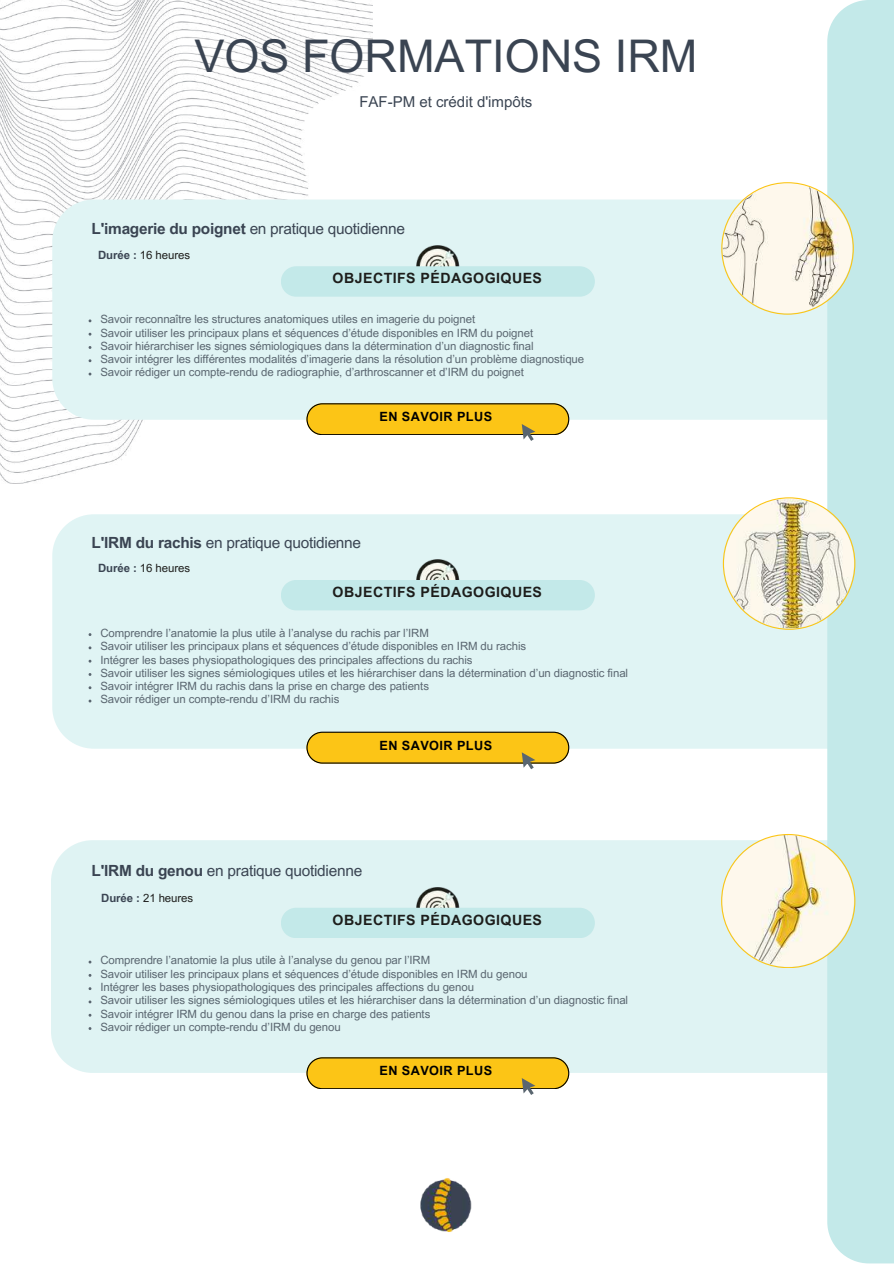
<style>
.page{position:relative;width:894px;height:1264px;background:#fff}
.page>*{position:absolute;margin:0;border:0;box-sizing:border-box;transform-origin:0 0}
.t1{font:45px "Arial MT Pro";color:#3a4452}
.t2{font:15.45px "Arial MT Pro";letter-spacing:-.015em;color:#3a4452}
.t3{font:15px "Arial MT Pro";color:#3a4452}
.t4{font:700 14.1px "Arial MT Pro";letter-spacing:.03em;color:#1d1d1b}
.t5{font:700 12.75px "Arial MT Pro";letter-spacing:.03em;color:#000}
.t6{font:11.4px/13.4px "Arial MT Pro";letter-spacing:-.005em;color:#5a6670}
.t7{font:11.4px "Arial MT Pro";letter-spacing:-.005em;color:#1d1d1b}
.s1{font-weight:700}
.s2{font-weight:700;color:#3a4452}
</style>
<div class="page">
<img style="left:0;top:0;width:372px;height:483px">
<div style="left:52px;top:199px;width:775px;height:221px;background:#e0f4f4"></div>
<img style="left:420px;top:1178px;width:52px;height:54px">
<div style="left:51px;top:840px;width:776px;height:232px;background:#dff3f3"></div>
<div style="left:52px;top:514px;width:775px;height:234px;background:#e0f4f4"></div>
<div style="left:827px;top:0;width:66px;height:1263px;background:#c3e9e9"></div>
<img style="left:411px;top:882px;width:52px;height:25px">
<div style="left:281px;top:907px;width:313px;height:31px;background:#c3e9e9"></div>
<svg style="left:721px;top:834px;width:133px;height:133px;background:#f0ecd2"></svg>
<img style="left:411px;top:554px;width:52px;height:26px">
<div style="left:281px;top:580px;width:313px;height:30px;background:#c3e9e9"></div>
<img style="left:722px;top:497px;width:133px;height:133px">
<img style="left:411px;top:240px;width:52px;height:26px">
<div style="left:281px;top:266px;width:313px;height:31px;background:#c3e9e9"></div>
<svg style="left:306px;top:403px;width:263px;height:38px"></svg>
<svg style="left:306px;top:731px;width:263px;height:38px;background:#eac13d"></svg>
<svg style="left:306px;top:1057px;width:263px;height:37px;background:#ebc139"></svg>
<svg style="left:721px;top:182px;width:132px;height:133px;background:#eceada"></svg>
<h1 class="t1" style="left:194px;top:40px;width:504px">VOS FORMATIONS IRM</h1>
<h3 class="t3" style="left:359px;top:96px;width:174px">FAF-PM et crédit d'impôts</h3>
<h2 class="t2" style="left:92px;top:223px;width:315px"><span class="s1">L'imagerie du poignet</span> en pratique quotidienne</h2>
<p class="t7" style="left:98px;top:250px;width:93px"><span class="s2">Durée :</span> 16 heures</p>
<p class="t4" style="left:332px;top:273px;width:211px">OBJECTIFS PÉDAGOGIQUES</p>
<p class="t6" style="left:100px;top:314px;width:485px">Savoir reconnaître les structures anatomiques utiles en imagerie du poignet<br>Savoir utiliser les principaux plans et séquences d’étude disponibles en IRM du poignet<br>Savoir hiérarchiser les signes sémiologiques dans la détermination d’un diagnostic final<br>Savoir intégrer les différentes modalités d’imagerie dans la résolution d’un problème diagnostique Savoir rédiger un compte-rendu de radiographie, d’arthroscanner et d’IRM du poignet</p>
<p class="t5" style="left:379px;top:412px;width:114px">EN SAVOIR PLUS</p>
<h2 class="t2" style="left:92px;top:536px;width:271px"><span class="s1">L'IRM du rachis</span> en pratique quotidienne</h2>
<p class="t7" style="left:98px;top:564px;width:93px"><span class="s2">Durée :</span> 16 heures</p>
<p class="t4" style="left:332px;top:586px;width:211px">OBJECTIFS PÉDAGOGIQUES</p>
<p class="t6" style="left:100px;top:627px;width:529px">Comprendre l’anatomie la plus utile à l’analyse du rachis par l’IRM<br>Savoir utiliser les principaux plans et séquences d’étude disponibles en IRM du rachis<br>Intégrer les bases physiopathologiques des principales affections du rachis<br>Savoir utiliser les signes sémiologiques utiles et les hiérarchiser dans la détermination d’un diagnostic final Savoir intégrer IRM du rachis dans la prise en charge des patients<br>Savoir rédiger un compte-rendu d’IRM du rachis</p>
<p class="t5" style="left:379px;top:740px;width:114px">EN SAVOIR PLUS</p>
<h2 class="t2" style="left:92px;top:864px;width:272px"><span class="s1">L'IRM du genou</span> en pratique quotidienne</h2>
<p class="t7" style="left:101px;top:894px;width:93px"><span class="s2">Durée :</span> 21 heures</p>
<p class="t4" style="left:332px;top:914px;width:211px">OBJECTIFS PÉDAGOGIQUES</p>
<p class="t6" style="left:100px;top:955px;width:529px">Comprendre l’anatomie la plus utile à l’analyse du genou par l’IRM<br>Savoir utiliser les principaux plans et séquences d’étude disponibles en IRM du genou<br>Intégrer les bases physiopathologiques des principales affections du genou<br>Savoir utiliser les signes sémiologiques utiles et les hiérarchiser dans la détermination d’un diagnostic final Savoir intégrer IRM du genou dans la prise en charge des patients<br>Savoir rédiger un compte-rendu d’IRM du genou</p>
<p class="t5" style="left:379px;top:1066px;width:114px">EN SAVOIR PLUS</p>
</div>
